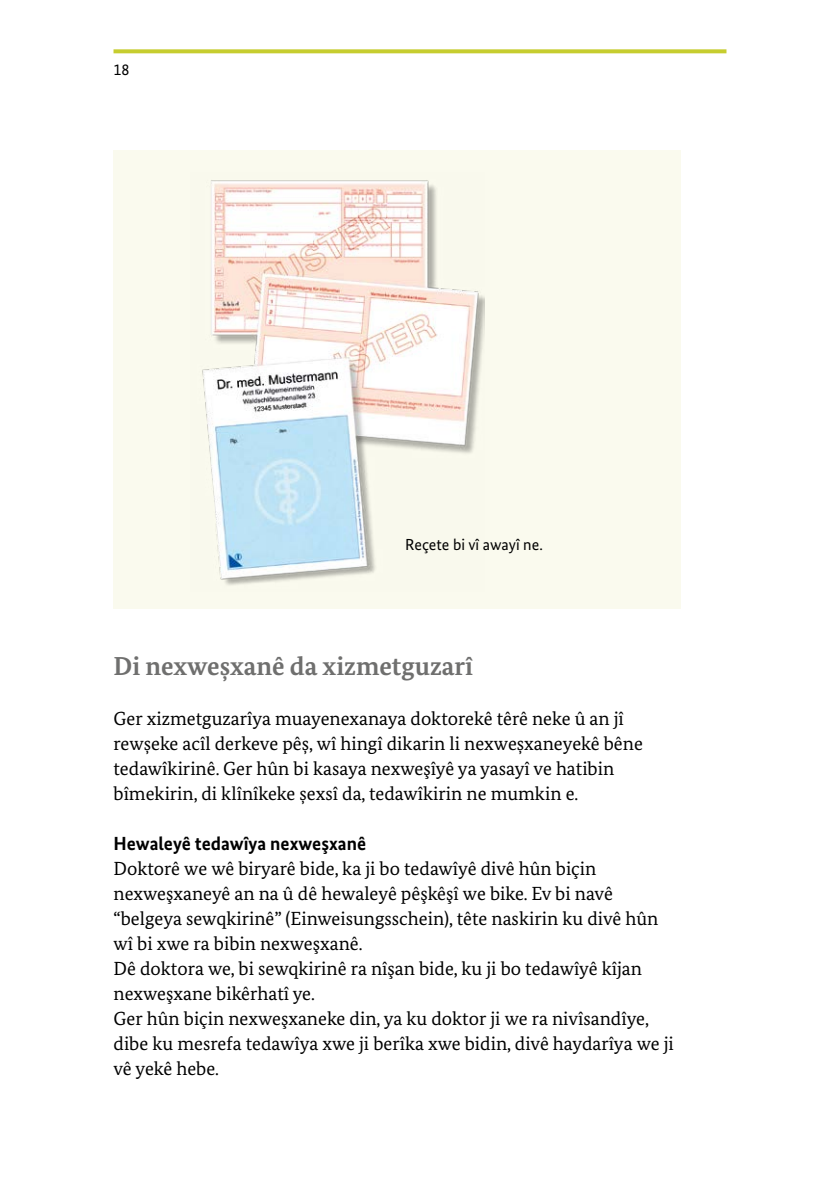
<style>
.page{position:relative;width:840px;height:1191px;background:#fff}
.page>*{position:absolute;margin:0;border:0;box-sizing:border-box;transform-origin:0 0}
.H2_Zwischenüberschrift{font:700 26px "Bundes Serif";color:#6f6f6e}
.P_Fließtext_Serif{font:19px/25px "Bundes Serif";color:#000}
.P_Fließtext_Serif-2{font:700 19px "Bundes Sans";color:#000}
.P_BU{font:16px "Bundes Sans";color:#000}
</style>
<div class="page">
<svg style="left:113px;top:49px;width:613px;height:4px;background:#cad140"></svg>
<div style="left:113px;top:150px;width:567px;height:458px;background:#fafaee"></div>
<img style="left:202px;top:180px;width:282px;height:405px">
<p class="P_BU" style="left:113px;top:60px;width:17px">18</p>
<p class="P_BU" style="left:405px;top:535px;width:139px">Reçete bi vî awayî ne.</p>
<h2 class="H2_Zwischenüberschrift" style="left:113px;top:650px;width:361px">Di nexweșxanê da xizmetguzarî</h2>
<p class="P_Fließtext_Serif" style="left:113px;top:706px;width:530px">Ger xizmetguzarîya muayenexanaya doktorekê têrê neke û an jî rewșeke acîl derkeve pêș, wî hingî dikarin li nexweșxaneyekê bêne tedawîkirinê. Ger hûn bi kasaya nexweşîyê ya yasayî ve hatibin bîmekirin, di klînîkeke șexsî da, tedawîkirin ne mumkin e.</p>
<p class="P_Fließtext_Serif-2" style="left:113px;top:832px;width:254px">Hewaleyê tedawîya nexweşxanê</p>
<p class="P_Fließtext_Serif" style="left:113px;top:856px;width:546px">Doktorê we wê biryarê bide, ka ji bo tedawîyê divê hûn biçin nexweşxaneyê an na û dê hewaleyê pêşkêşî we bike. Ev bi navê “belgeya sewqkirinê” (Einweisungsschein), tête naskirin ku divê hûn wî bi xwe ra bibin nexweşxanê.</p>
<p class="P_Fließtext_Serif" style="left:113px;top:956px;width:529px">Dê doktora we, bi sewqkirinê ra nîşan bide, ku ji bo tedawîyê kîjan nexweşxane bikêrhatî ye.</p>
<p class="P_Fließtext_Serif" style="left:113px;top:1006px;width:561px">Ger hûn biçin nexweşxaneke din, ya ku doktor ji we ra nivîsandîye, dibe ku mesrefa tedawîya xwe ji berîka xwe bidin, divê haydarîya we ji vê yekê hebe.</p>
</div>
